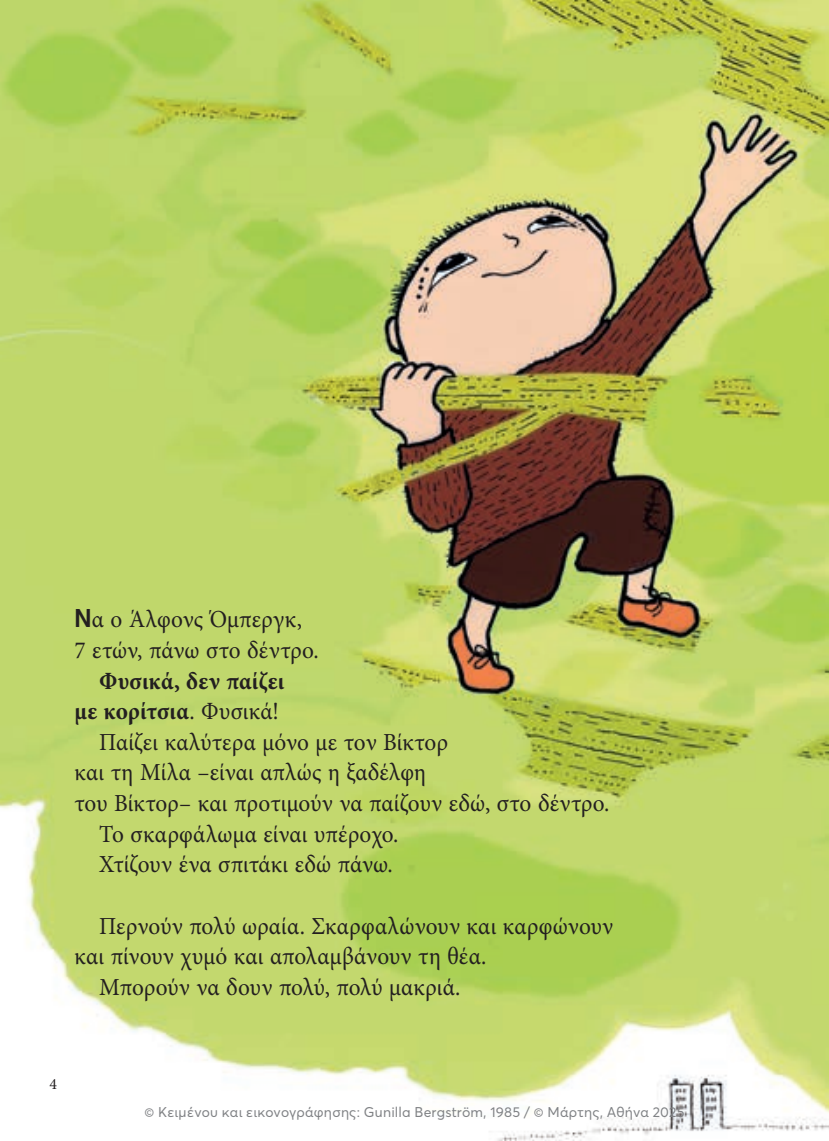
<style>
.page{position:relative;width:829px;height:1141px;background:#fff}
.page>*{position:absolute;margin:0;border:0;box-sizing:border-box;transform-origin:0 0}
.t1{font:24.5px/30.6px "Minion Pro";letter-spacing:.005em;color:#231f20;scale:.95 1}
.t2{font:700 24.5px "Minion Pro";letter-spacing:.01em;color:#231f20;scale:.95 1}
.t3{font:15.75px "Minion Pro";color:#231f20}
.t4{font:14px "Averta Std";letter-spacing:.015em;color:#808285}
.s1{font-family:"CPAVANTGARDE";font-weight:700}
.s2{font-weight:400}
</style>
<div class="page">
<img style="left:0;top:0;width:828px;height:1141px">
<p class="t1" style="left:74px;top:604px;width:258px"><span class="s1">Ν</span>α ο Άλφονς Όμπεργκ,<br>7 ετών, πάνω στο δέντρο.</p>
<p class="t2" style="left:99px;top:663px;width:196px">Φυσικά, δεν παίζει</p>
<p class="t2" style="left:74px;top:694px;width:217px">με κορίτσια<span class="s2">. Φυσικά!</span></p>
<p class="t1" style="left:99px;top:727px;width:368px">Παίζει καλύτερα μόνο με τον Βίκτορ</p>
<p class="t1" style="left:74px;top:757px;width:371px">και τη Μίλα –είναι απλώς η ξαδέλφη</p>
<p class="t1" style="left:74px;top:788px;width:564px">του Βίκτορ– και προτιμούν να παίζουν εδώ, στο δέντρο.</p>
<p class="t1" style="left:99px;top:819px;width:316px">Το σκαρφάλωμα είναι υπέροχο.</p>
<p class="t1" style="left:99px;top:849px;width:310px">Χτίζουν ένα σπιτάκι εδώ πάνω.</p>
<p class="t1" style="left:99px;top:911px;width:542px">Περνούν πολύ ωραία. Σκαρφαλώνουν και καρφώνουν</p>
<p class="t1" style="left:74px;top:941px;width:435px">και πίνουν χυμό και απολαμβάνουν τη θέα.</p>
<p class="t1" style="left:99px;top:972px;width:382px">Μπορούν να δουν πολύ, πολύ μακριά.</p>
<p class="t3" style="left:50px;top:1073px;width:9px">4</p>
<p class="t4" style="left:144px;top:1103px;width:541px">© Κειμένου και εικονογράφησης: Gunilla Bergström, 1985 / © Μάρτης, Αθήνα 2025</p>
</div>
